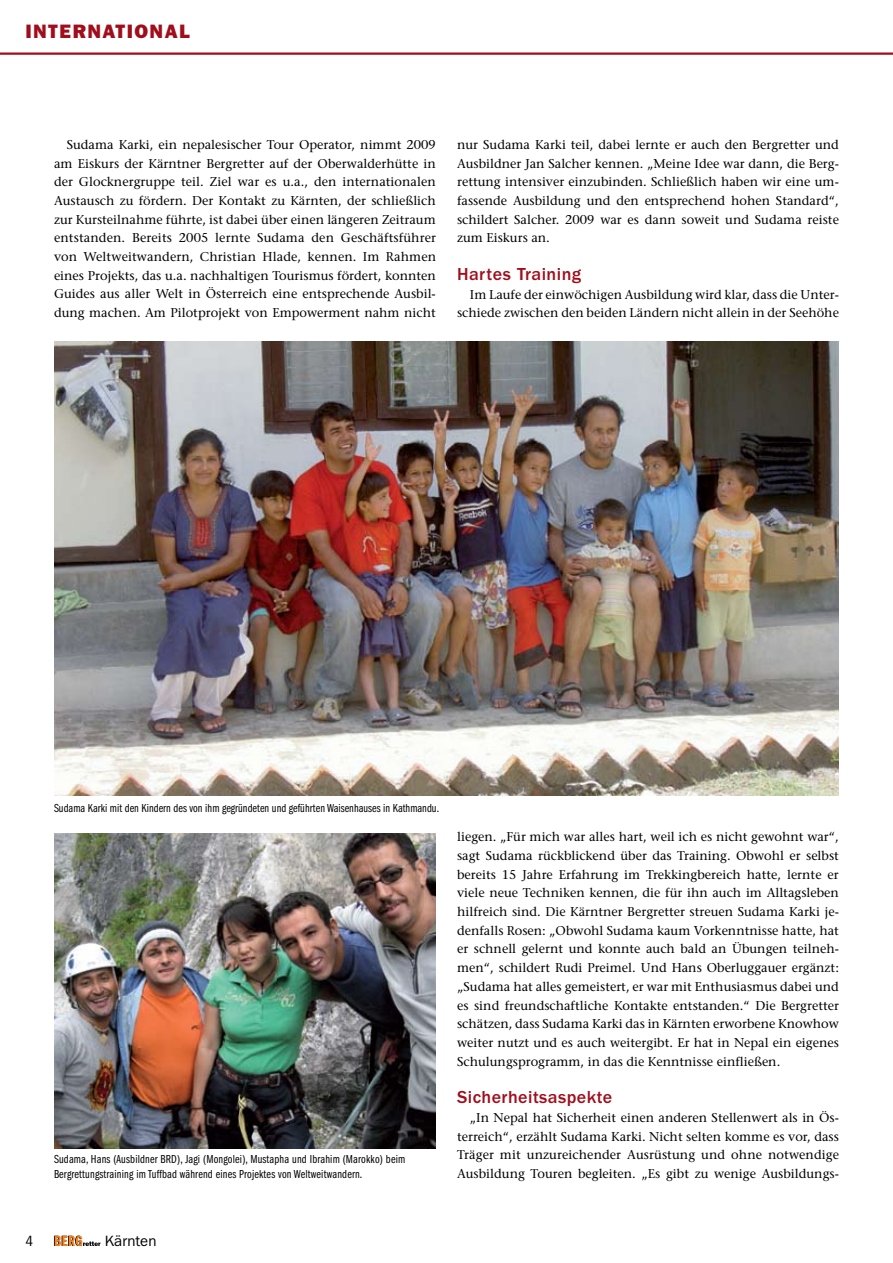
<style>
.page{position:relative;width:893px;height:1263px;background:#fff}
.page>*{position:absolute;margin:0;border:0;box-sizing:border-box;transform-origin:0 0}
.t1{font:19.5px "ITC Franklin Gothic Std Hvy";letter-spacing:.075em;color:#a00e1c}
.t2{font:500 18px "ITC Franklin Gothic Std";letter-spacing:.025em;color:#a00e1c}
.t3{font:15px "ITC Franklin Gothic Std";color:#000}
.t4{font:condensed 15px "ITC Franklin Gothic Std";color:#000}
.t5{font:500 12.75px/18.8px "Stone Serif Std";color:#000;text-align:justify}
.t6{font:12px/15px "ITC Franklin Gothic Std Bk Cp";letter-spacing:.015em;color:#000}
</style>
<div class="page">
<img style="left:54px;top:342px;width:785px;height:454px">
<img style="left:54px;top:833px;width:382px;height:315px">
<svg style="left:54px;top:1235px;width:46px;height:11px"></svg>
<hr style="left:0;top:52px;width:893px;height:3px;background:#a00e1c">
<h1 class="t1" style="left:26px;top:20px;width:166px">INTERNATIONAL</h1>
<p class="t5" style="left:54px;top:135px;width:384px;text-indent:13px">Sudama Karki, ein nepalesischer Tour Operator, nimmt 2009 am Eiskurs der Kärntner Bergretter auf der Oberwalderhütte in der Glocknergruppe teil. Ziel war es u.a., den internationalen Austausch zu fördern. Der Kontakt zu Kärnten, der schließlich zur Kursteilnahme führte, ist dabei über einen längeren Zeitraum entstanden. Bereits 2005 lernte Sudama den Geschäftsführer von Weltweitwandern, Christian Hlade, kennen. Im Rahmen eines Projekts, das u.a. nachhaltigen Tourismus fördert, konnten Guides aus aller Welt in Österreich eine entsprechende Ausbil&shy;dung machen. Am Pilotprojekt von Empowerment nahm nicht</p>
<p class="t5" style="left:457px;top:135px;width:383px">nur Sudama Karki teil, dabei lernte er auch den Bergretter und Ausbildner Jan Salcher kennen. „Meine Idee war dann, die Berg&shy;rettung intensiver einzubinden. Schließlich haben wir eine um&shy;fassende Ausbildung und den entsprechend hohen Standard“, schildert Salcher. 2009 war es dann soweit und Sudama reiste zum Eiskurs an.</p>
<h2 class="t2" style="left:457px;top:264px;width:126px">Hartes Training</h2>
<p class="t5" style="left:457px;top:285px;width:383px;text-align:right">Im Laufe der einwöchigen Ausbildung wird klar, dass die Unter&shy;schiede zwischen den beiden Ländern nicht allein in der Seehöhe</p>
<p class="t6" style="left:54px;top:800px;width:387px">Sudama Karki mit den Kindern des von ihm gegründeten und geführten Waisenhauses in Kathmandu.</p>
<p class="t6" style="left:54px;top:1152px;width:353px">Sudama, Hans (Ausbildner BRD), Jagi (Mongolei), Mustapha und Ibrahim (Marokko) beim<br>Bergrettungstraining im Tuffbad während eines Projektes von Weltweitwandern.</p>
<p class="t5" style="left:457px;top:827px;width:383px">liegen. „Für mich war alles hart, weil ich es nicht gewohnt war“, sagt Sudama rückblickend über das Training. Obwohl er selbst bereits 15 Jahre Erfahrung im Trekkingbereich hatte, lernte er viele neue Techniken kennen, die für ihn auch im Alltagsleben hilfreich sind. Die Kärntner Bergretter streuen Sudama Karki je&shy;denfalls Rosen: „Obwohl Sudama kaum Vorkenntnisse hatte, hat er schnell gelernt und konnte auch bald an Übungen teilneh&shy;men“, schildert Rudi Preimel. Und Hans Oberluggauer ergänzt: „Sudama hat alles gemeistert, er war mit Enthusiasmus dabei und es sind freundschaftliche Kontakte entstanden.“ Die Bergretter schätzen, dass Sudama Karki das in Kärnten erworbene Knowhow weiter nutzt und es auch weitergibt. Er hat in Nepal ein eigenes Schulungsprogramm, in das die Kenntnisse einfließen.</p>
<h2 class="t2" style="left:457px;top:1087px;width:157px">Sicherheitsaspekte</h2>
<p class="t5" style="left:457px;top:1108px;width:384px;text-indent:13px">„In Nepal hat Sicherheit einen anderen Stellenwert als in Ös&shy;terreich“, erzählt Sudama Karki. Nicht selten komme es vor, dass Träger mit unzureichender Ausrüstung und ohne notwendige Ausbildung Touren begleiten. „Es gibt zu wenige Ausbildungs-</p>
<p class="t4" style="left:26px;top:1232px;width:9px">4</p>
<p class="t3" style="left:105px;top:1232px;width:53px">Kärnten</p>
</div>
